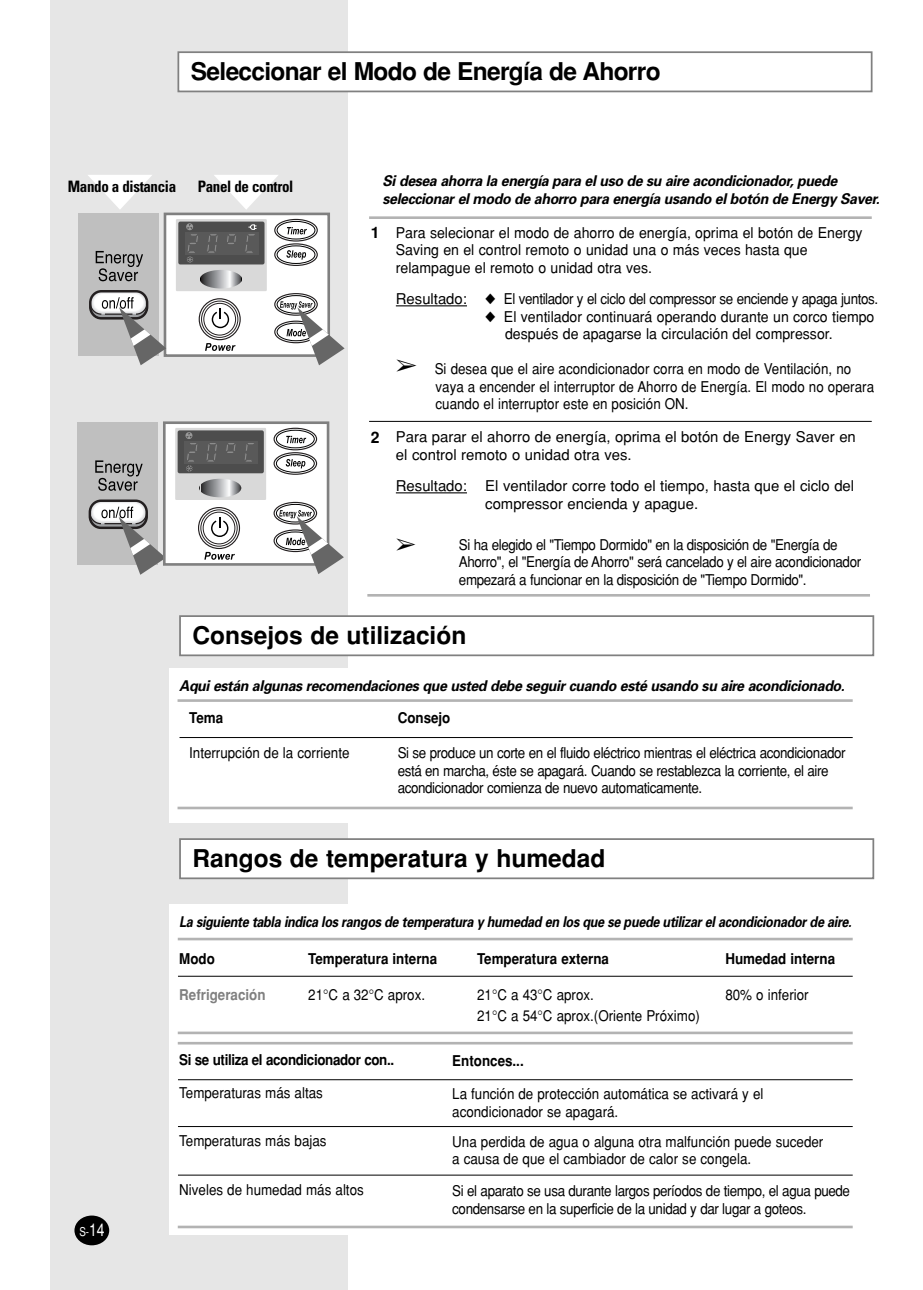
<style>
.page{position:relative;width:923px;height:1290px;background:#fff}
.page>*{position:absolute;margin:0;border:0;box-sizing:border-box;transform-origin:0 0}
.t1{font:700 24.5px "Helvetica";color:#000}
.t2{font:700 24.5px "Helvetica";letter-spacing:-.03em;color:#000}
.t3{font:700 condensed 15.75px "Univers";letter-spacing:-.02em;color:#000;scale:.95 1}
.t4{font:700 15.75px "Helvetica";color:#000}
.t5{font:14.88px/17.5px "Helvetica";color:#000;scale:.9 1}
.t6{font:14.88px/17.5px "Helvetica";letter-spacing:-.03em;color:#000;scale:.9 1}
.t7{font:14.88px/17.5px "Helvetica";color:#000;scale:.95 1}
.t8{font:italic 700 14.88px/17.8px "Univers";letter-spacing:-.025em;color:#000;scale:.95 1}
.t9{font:14.88px/17.5px "Helvetica";color:#000}
.t10{font:italic 700 14.88px "Univers";letter-spacing:-.025em;color:#000;scale:.85 1}
.t11{font:700 14.88px "Helvetica";color:#000;scale:.9 1}
.t12{font:14.88px "Helvetica";letter-spacing:-.03em;color:#000}
.t13{font:700 14.88px "Helvetica";letter-spacing:-.03em;color:#000;scale:.9 1}
.t14{font:700 14.88px "Helvetica";color:#808080;scale:.9 1}
.t15{font:12.25px "Helvetica";color:#fff;scale:.8 1}
.s1{font-size:17.5px}
</style>
<div class="page">
<div style="left:50px;top:0;width:297px;height:1290px;background:#e6e6e6"></div>
<div style="left:178px;top:52px;width:693px;height:39px;background:#fff"></div>
<div style="left:177px;top:51px;width:695px;height:41px;border:2px solid #808080"></div>
<div style="left:74px;top:1215px;width:35px;height:30px;background:#000;border-radius:50%"></div>
<hr style="left:396px;top:305px;width:71px;height:1px;background:#000">
<hr style="left:396px;top:492px;width:71px;height:1px;background:#000">
<hr style="left:369px;top:216px;width:502px;height:3px;background:#b3b3b3">
<hr style="left:369px;top:421px;width:502px;height:1px;background:#000">
<hr style="left:367px;top:594px;width:502px;height:3px;background:#b3b3b3">
<div style="left:164px;top:213px;width:166px;height:144px;background:#fff;border:3px solid #808080"></div>
<div style="left:78px;top:213px;width:80px;height:143px;background:#bfbfbf"></div>
<div style="left:89px;top:290px;width:59px;height:30px;border:2px solid #231f20;border-radius:11px"></div>
<svg style="left:96px;top:251px;width:47px;height:30px"></svg>
<svg style="left:88px;top:175px;width:64px;height:34px"></svg>
<svg style="left:214px;top:175px;width:64px;height:34px"></svg>
<svg style="left:274px;top:219px;width:44px;height:23px"></svg>
<svg style="left:274px;top:243px;width:44px;height:23px"></svg>
<svg style="left:274px;top:293px;width:44px;height:23px"></svg>
<svg style="left:274px;top:321px;width:44px;height:22px"></svg>
<svg style="left:199px;top:298px;width:42px;height:42px"></svg>
<svg style="left:201px;top:300px;width:37px;height:51px"></svg>
<div style="left:176px;top:219px;width:91px;height:72px;background:#d9d9d9"></div>
<div style="left:178px;top:222px;width:86px;height:42px;background:#4d4d4d;border-radius:2px"></div>
<div style="left:185px;top:232px;width:73px;height:23px;background:#595959"></div>
<svg style="left:207px;top:234px;width:11px;height:19px"></svg>
<svg style="left:227px;top:234px;width:9px;height:10px"></svg>
<svg style="left:245px;top:224px;width:12px;height:29px"></svg>
<svg style="left:187px;top:224px;width:11px;height:39px"></svg>
<svg style="left:200px;top:270px;width:42px;height:18px"></svg>
<svg style="left:276px;top:221px;width:68px;height:144px"></svg>
<svg style="left:89px;top:293px;width:77px;height:72px"></svg>
<div style="left:77px;top:423px;width:81px;height:142px;background:#bfbfbf"></div>
<div style="left:89px;top:499px;width:59px;height:30px;border:2px solid #231f20;border-radius:11px"></div>
<svg style="left:95px;top:460px;width:48px;height:31px"></svg>
<svg style="left:89px;top:502px;width:74px;height:73px"></svg>
<div style="left:163px;top:421px;width:166px;height:145px;background:#fff;border:3px solid #808080"></div>
<svg style="left:273px;top:428px;width:44px;height:22px"></svg>
<svg style="left:273px;top:452px;width:44px;height:23px"></svg>
<svg style="left:273px;top:502px;width:44px;height:22px"></svg>
<svg style="left:273px;top:529px;width:44px;height:23px"></svg>
<svg style="left:198px;top:507px;width:42px;height:42px"></svg>
<svg style="left:200px;top:509px;width:38px;height:51px"></svg>
<div style="left:175px;top:428px;width:91px;height:72px;background:#d9d9d9"></div>
<div style="left:177px;top:430px;width:87px;height:43px;background:#4d4d4d;border-radius:2px"></div>
<div style="left:185px;top:432px;width:7px;height:7px;background:#686868;border-radius:50%"></div>
<div style="left:184px;top:441px;width:74px;height:23px;background:#595959"></div>
<svg style="left:206px;top:443px;width:11px;height:19px"></svg>
<svg style="left:226px;top:443px;width:10px;height:10px"></svg>
<svg style="left:244px;top:443px;width:10px;height:19px"></svg>
<svg style="left:186px;top:432px;width:12px;height:40px"></svg>
<svg style="left:199px;top:479px;width:42px;height:18px"></svg>
<svg style="left:275px;top:429px;width:69px;height:145px"></svg>
<div style="left:180px;top:616px;width:693px;height:39px;background:#fff"></div>
<div style="left:179px;top:615px;width:695px;height:41px;border:2px solid #808080"></div>
<div style="left:180px;top:839px;width:693px;height:39px;background:#fff"></div>
<div style="left:179px;top:838px;width:695px;height:41px;border:2px solid #808080"></div>
<div style="left:169px;top:904px;width:182px;height:331px;background:#fff"></div>
<hr style="left:178px;top:1042px;width:674px;height:2px;background:#b3b3b3">
<hr style="left:178px;top:1225px;width:674px;height:3px;background:#b3b3b3">
<hr style="left:178px;top:1079px;width:674px;height:1px;background:#000">
<hr style="left:178px;top:1126px;width:674px;height:1px;background:#000">
<hr style="left:178px;top:1174px;width:674px;height:1px;background:#000">
<div style="left:169px;top:668px;width:198px;height:155px;background:#fff"></div>
<hr style="left:177px;top:699px;width:675px;height:3px;background:#b3b3b3">
<hr style="left:177px;top:807px;width:675px;height:2px;background:#b3b3b3">
<hr style="left:179px;top:737px;width:673px;height:1px;background:#000">
<hr style="left:178px;top:938px;width:674px;height:2px;background:#b3b3b3">
<hr style="left:178px;top:1031px;width:674px;height:3px;background:#b3b3b3">
<hr style="left:178px;top:976px;width:674px;height:1px;background:#000">
<h1 class="t2" style="left:191px;top:62px;width:471px">Seleccionar el Modo de Energía de Ahorro</h1>
<p class="t3" style="left:68px;top:180px;width:116px">Mando a distancia</p>
<p class="t3" style="left:198px;top:181px;width:102px">Panel de control</p>
<p class="t8" style="left:382px;top:173px;width:524px">Si desea ahorra la energía para el uso de su aire acondicionador, puede seleccionar el modo de ahorro para energía usando el botón de Energy Saver.</p>
<p class="t4" style="left:371px;top:227px;width:10px">1</p>
<p class="t4" style="left:371px;top:431px;width:10px">2</p>
<p class="t7" style="left:396px;top:225px;width:492px">Para selecionar el modo de ahorro de energía, oprima el botón de Energy<br>Saving en el control remoto o unidad una o más veces hasta que relampague el remoto o unidad otra ves.</p>
<p class="t12" style="left:396px;top:294px;width:484px">Resultado: ◆ El ventilador y el ciclo del compressor se enciende y apaga juntos.</p>
<p class="t7" style="left:505px;top:309px;width:390px;text-indent:-20px">◆ El ventilador continuará operando durante un corco tiempo después de apagarse la circulación del compressor.</p>
<p class="t5" style="left:435px;top:362px;width:488px;text-indent:-40px">➢ Si desea que el aire acondicionador corra en modo de Ventilación, no vaya a encender el interruptor de Ahorro de Energía. El modo no operara cuando el interruptor este en posición ON.</p>
<p class="t9" style="left:396px;top:430px;width:461px">Para parar el ahorro de energía, oprima el botón de Energy Saver en el control remoto o unidad otra ves.</p>
<p class="t9" style="left:485px;top:479px;width:370px;text-indent:-89px">Resultado: El ventilador corre todo el tiempo, hasta que el ciclo del compressor encienda y apague.</p>
<p class="t6" style="left:459px;top:537px;width:448px;text-indent:-63px">➢ Si ha elegido el "Tiempo Dormido" en la disposición de "Energía de<br>Ahorro", el "Energía de Ahorro" será cancelado y el aire acondicionador empezará a funcionar en la disposición de "Tiempo Dormido".</p>
<h1 class="t1" style="left:192px;top:626px;width:275px">Consejos de utilización</h1>
<p class="t8" style="left:179px;top:678px;width:701px">Aqui están algunas recomendaciones que usted debe seguir cuando esté usando su aire acondicionado.</p>
<p class="t11" style="left:189px;top:712px;width:39px">Tema</p>
<p class="t5" style="left:189px;top:745px;width:180px">Interrupción de la corriente</p>
<p class="t11" style="left:397px;top:712px;width:60px">Consejo</p>
<p class="t6" style="left:397px;top:745px;width:499px">Si se produce un corte en el fluido eléctrico mientras el eléctrica acondicionador está en marcha, éste se apagará. Cuando se restablezca la corriente, el aire acondicionador comienza de nuevo automaticamente.</p>
<h1 class="t1" style="left:192px;top:849px;width:414px">Rangos de temperatura y humedad</h1>
<p class="t10" style="left:179px;top:916px;width:792px">La siguiente tabla indica los rangos de temperatura y humedad en los que se puede utilizar el acondicionador de aire.</p>
<p class="t11" style="left:179px;top:953px;width:41px">Modo</p>
<p class="t11" style="left:308px;top:953px;width:145px">Temperatura interna</p>
<p class="t11" style="left:477px;top:953px;width:148px">Temperatura externa</p>
<p class="t11" style="left:725px;top:953px;width:123px">Humedad interna</p>
<p class="t14" style="left:179px;top:989px;width:97px">Refrigeración</p>
<p class="t5" style="left:308px;top:988px;width:131px">21°C a 32°C aprox.</p>
<p class="t5" style="left:477px;top:988px;width:131px">21°C a 43°C aprox.</p>
<p class="t5" style="left:725px;top:988px;width:94px">80% o inferior</p>
<p class="t5" style="left:477px;top:1009px;width:249px">21°C a 54°C aprox.(Oriente Próximo)</p>
<p class="t13" style="left:179px;top:1054px;width:240px">Si se utiliza el acondicionador con..</p>
<p class="t11" style="left:452px;top:1055px;width:81px">Entonces...</p>
<p class="t5" style="left:179px;top:1086px;width:161px">Temperaturas más altas</p>
<p class="t5" style="left:452px;top:1086px;width:347px">La función de protección automática se activará y el acondicionador se apagará.</p>
<p class="t5" style="left:179px;top:1133px;width:165px">Temperaturas más bajas</p>
<p class="t5" style="left:452px;top:1134px;width:414px">Una perdida de agua o alguna otra malfunción puede suceder a causa de que el cambiador de calor se congela.</p>
<p class="t15" style="left:79px;top:1227px;width:33px">S-<span class="s1">14</span></p>
<p class="t5" style="left:179px;top:1183px;width:206px">Niveles de humedad más altos</p>
<p class="t6" style="left:452px;top:1183px;width:443px">Si el aparato se usa durante largos períodos de tiempo, el agua puede condensarse en la superficie de la unidad y dar lugar a goteos.</p>
</div>
